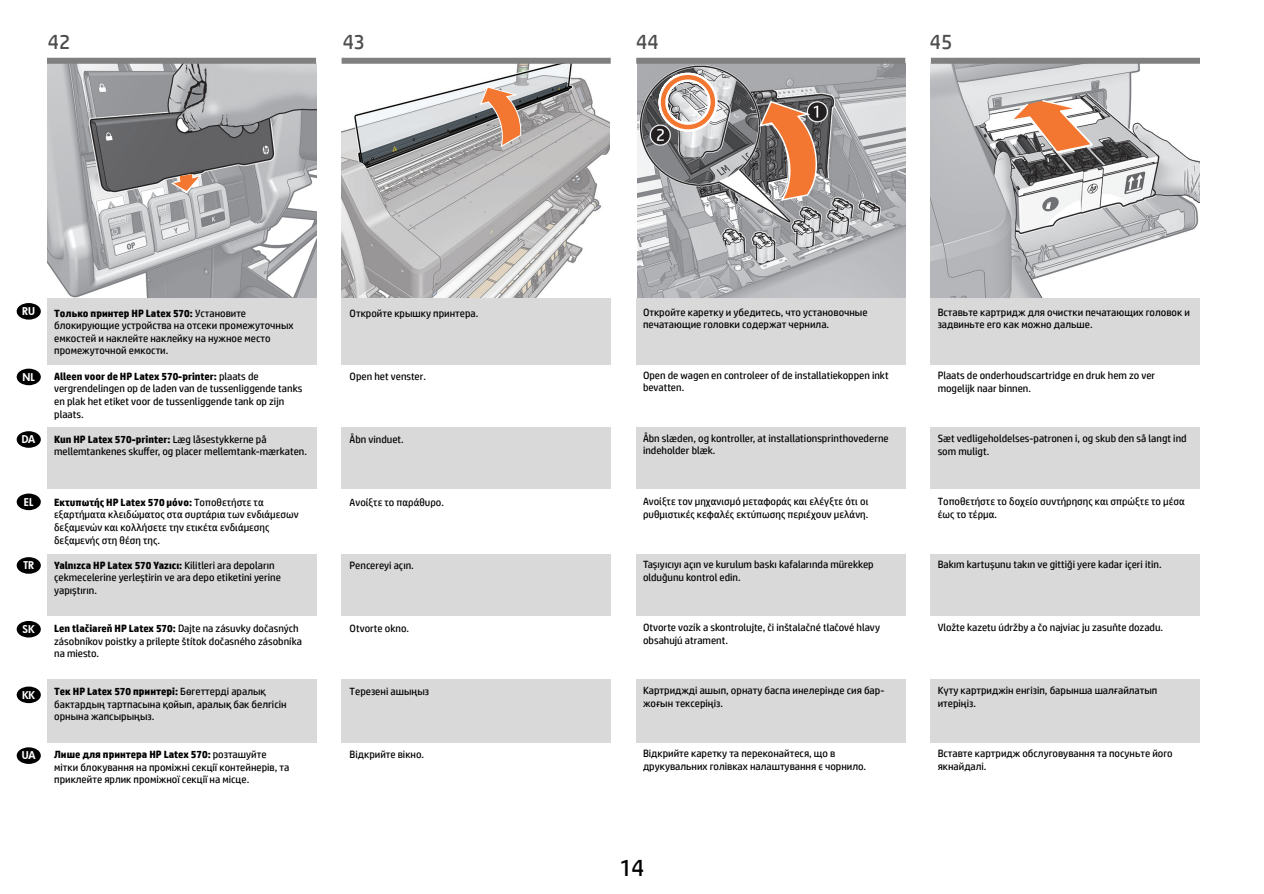
<style>
.page{position:relative;width:1264px;height:894px;background:#fff}
.page>*{position:absolute;margin:0;border:0;box-sizing:border-box;transform-origin:0 0}
.t1{font:24px "HP Simplified";color:#000}
.t2{font:21px "HP Simplified";color:#4d4d4d}
.t3{font:10.5px/12.6px "HP Simplified";color:#000}
.t4{font:10.5px "Futura Hv";color:#fff}
.s1{font-weight:700}
</style>
<div class="page">
<img style="left:930px;top:64px;width:269px;height:234px">
<img style="left:637px;top:64px;width:268px;height:234px">
<img style="left:341px;top:64px;width:269px;height:234px">
<img style="left:48px;top:64px;width:268px;height:234px">
<svg style="left:479px;top:86px;width:43px;height:62px;background:#c6987e"></svg>
<svg style="left:1007px;top:99px;width:87px;height:55px"></svg>
<div style="left:636px;top:298px;width:269px;height:66px;background:#d9d9d9"></div>
<div style="left:930px;top:298px;width:269px;height:66px;background:#d9d9d9"></div>
<div style="left:636px;top:427px;width:269px;height:62px;background:#d9d9d9"></div>
<div style="left:930px;top:427px;width:269px;height:62px;background:#d9d9d9"></div>
<div style="left:636px;top:554px;width:269px;height:62px;background:#d9d9d9"></div>
<div style="left:930px;top:554px;width:269px;height:62px;background:#d9d9d9"></div>
<div style="left:636px;top:679px;width:269px;height:63px;background:#d9d9d9"></div>
<div style="left:930px;top:679px;width:269px;height:63px;background:#d9d9d9"></div>
<div style="left:17px;top:303px;width:24px;height:16px;background:#000;border-radius:50%"></div>
<div style="left:17px;top:557px;width:24px;height:16px;background:#000;border-radius:50%"></div>
<div style="left:17px;top:431px;width:24px;height:16px;background:#000;border-radius:50%"></div>
<div style="left:17px;top:493px;width:24px;height:17px;background:#000;border-radius:50%"></div>
<div style="left:17px;top:368px;width:24px;height:17px;background:#000;border-radius:50%"></div>
<div style="left:17px;top:620px;width:24px;height:17px;background:#000;border-radius:50%"></div>
<div style="left:17px;top:686px;width:24px;height:17px;background:#000;border-radius:50%"></div>
<div style="left:341px;top:298px;width:269px;height:66px;background:#d9d9d9"></div>
<div style="left:341px;top:427px;width:269px;height:62px;background:#d9d9d9"></div>
<div style="left:341px;top:554px;width:269px;height:61px;background:#d9d9d9"></div>
<div style="left:341px;top:679px;width:269px;height:63px;background:#d9d9d9"></div>
<div style="left:48px;top:298px;width:269px;height:66px;background:#d9d9d9"></div>
<div style="left:48px;top:427px;width:269px;height:62px;background:#d9d9d9"></div>
<div style="left:48px;top:554px;width:269px;height:61px;background:#d9d9d9"></div>
<div style="left:48px;top:679px;width:269px;height:63px;background:#d9d9d9"></div>
<div style="left:17px;top:747px;width:24px;height:16px;background:#000;border-radius:50%"></div>
<div style="left:47px;top:58px;width:269px;height:6px;background:#808080"></div>
<div style="left:636px;top:58px;width:269px;height:6px;background:#808080"></div>
<div style="left:341px;top:58px;width:269px;height:6px;background:#808080"></div>
<div style="left:930px;top:58px;width:269px;height:6px;background:#808080"></div>
<svg style="left:654px;top:68px;width:67px;height:68px"></svg>
<div style="left:660px;top:75px;width:55px;height:54px;border:4px solid #f37730;border-radius:50%"></div>
<svg style="left:169px;top:169px;width:34px;height:28px"></svg>
<svg style="left:757px;top:100px;width:63px;height:102px;background:#ab7c62"></svg>
<h2 class="t2" style="left:48px;top:28px;width:24px">42</h2>
<h2 class="t2" style="left:342px;top:28px;width:24px">43</h2>
<h2 class="t2" style="left:636px;top:28px;width:24px">44</h2>
<h2 class="t2" style="left:929px;top:28px;width:24px">45</h2>
<p class="t4" style="left:22px;top:304px;width:14px">RU</p>
<p class="t4" style="left:23px;top:369px;width:14px">NL</p>
<p class="t4" style="left:22px;top:432px;width:15px">DA</p>
<p class="t3" style="left:54px;top:306px;width:241px"><span class="s1">Только принтер HP Latex 570:</span> Установите блокирующие устройства на отсеки промежуточных емкостей и наклейте наклейку на нужное место промежуточной емкости.</p>
<p class="t3" style="left:54px;top:369px;width:250px"><span class="s1">Alleen voor de HP Latex 570-printer:</span> plaats de vergrendelingen op de laden van de tussenliggende tanks en plak het etiket voor de tussenliggende tank op zijn plaats.</p>
<p class="t3" style="left:54px;top:432px;width:254px"><span class="s1">Kun HP Latex 570-printer:</span> Læg låsestykkerne på mellemtankenes skuffer, og placer mellemtank-mærkaten.</p>
<p class="t3" style="left:349px;top:306px;width:130px">Откройте крышку принтера.</p>
<p class="t3" style="left:349px;top:369px;width:78px">Open het venster.</p>
<p class="t3" style="left:349px;top:432px;width:56px">Åbn vinduet.</p>
<p class="t3" style="left:643px;top:305px;width:226px">Откройте каретку и убедитесь, что установочные печатающие головки содержат чернила.</p>
<p class="t3" style="left:937px;top:306px;width:254px">Вставьте картридж для очистки печатающих головок и задвиньте его как можно дальше.</p>
<p class="t3" style="left:643px;top:368px;width:247px">Open de wagen en controleer of de installatiekoppen inkt bevatten.</p>
<p class="t3" style="left:937px;top:369px;width:219px">Plaats de onderhoudscartridge en druk hem zo ver mogelijk naar binnen.</p>
<p class="t3" style="left:643px;top:431px;width:247px">Åbn slæden, og kontroller, at installationsprinthovederne indeholder blæk.</p>
<p class="t3" style="left:937px;top:432px;width:250px">Sæt vedligeholdelses-patronen i, og skub den så langt ind som muligt.</p>
<p class="t4" style="left:24px;top:494px;width:11px">EL</p>
<p class="t4" style="left:23px;top:558px;width:12px">TR</p>
<p class="t4" style="left:23px;top:621px;width:14px">SK</p>
<p class="t4" style="left:22px;top:687px;width:15px">KK</p>
<p class="t4" style="left:22px;top:748px;width:15px">UA</p>
<p class="t3" style="left:54px;top:495px;width:246px"><span class="s1">Εκτυπωτής HP Latex 570 μόνο:</span> Τοποθετήστε τα εξαρτήματα κλειδώματος στα συρτάρια των ενδιάμεσων δεξαμενών και κολλήσετε την ετικέτα ενδιάμεσης δεξαμενής στη θέση της.</p>
<p class="t3" style="left:54px;top:558px;width:228px"><span class="s1">Yalnızca HP Latex 570 Yazıcı:</span> Kilitleri ara depoların çekmecelerine yerleştirin ve ara depo etiketini yerine yapıştırın.</p>
<p class="t3" style="left:54px;top:621px;width:249px"><span class="s1">Len tlačiareň HP Latex 570:</span> Dajte na zásuvky dočasných zásobníkov poistky a prilepte štítok dočasného zásobníka na miesto.</p>
<p class="t3" style="left:54px;top:684px;width:234px"><span class="s1">Тек HP Latex 570 принтері:</span> Бөгеттерді аралық бактардың тартпасына қойып, аралық бак белгісін орнына жапсырыңыз.</p>
<p class="t3" style="left:54px;top:747px;width:237px"><span class="s1">Лише для принтера HP Latex 570:</span> розташуйте мітки блокування на проміжні секції контейнерів, та приклейте ярлик проміжної секції на місце.</p>
<p class="t3" style="left:349px;top:495px;width:96px">Ανοίξτε το παράθυρο.</p>
<p class="t3" style="left:349px;top:558px;width:66px">Pencereyi açın.</p>
<p class="t3" style="left:349px;top:621px;width:61px">Otvorte okno.</p>
<p class="t3" style="left:349px;top:684px;width:81px">Терезені ашыңыз</p>
<p class="t3" style="left:349px;top:747px;width:76px">Відкрийте вікно.</p>
<p class="t3" style="left:643px;top:494px;width:227px">Ανοίξτε τον μηχανισμό μεταφοράς και ελέγξτε ότι οι ρυθμιστικές κεφαλές εκτύπωσης περιέχουν μελάνη.</p>
<p class="t3" style="left:937px;top:495px;width:249px">Τοποθετήστε το δοχείο συντήρησης και σπρώξτε το μέσα έως το τέρμα.</p>
<p class="t3" style="left:643px;top:557px;width:232px">Taşıyıcıyı açın ve kurulum baskı kafalarında mürekkep olduğunu kontrol edin.</p>
<p class="t3" style="left:937px;top:558px;width:225px">Bakım kartuşunu takın ve gittiği yere kadar içeri itin.</p>
<p class="t3" style="left:643px;top:620px;width:238px">Otvorte vozík a skontrolujte, či inštalačné tlačové hlavy obsahujú atrament.</p>
<p class="t3" style="left:937px;top:621px;width:227px">Vložte kazetu údržby a čo najviac ju zasuňte dozadu.</p>
<p class="t3" style="left:643px;top:683px;width:243px">Картриджді ашып, орнату баспа инелерінде сия бар&shy;жоғын тексеріңіз.</p>
<p class="t3" style="left:937px;top:684px;width:221px">Күту картриджін енгізіп, барынша шалғайлатып итеріңіз.</p>
<p class="t3" style="left:643px;top:746px;width:225px">Відкрийте каретку та переконайтеся, що в друкувальних голівках налаштування є чорнило.</p>
<p class="t3" style="left:937px;top:747px;width:236px">Вставте картридж обслуговування та посуньте його якнайдалі.</p>
<h1 class="t1" style="left:619px;top:852px;width:26px">14</h1>
</div>
